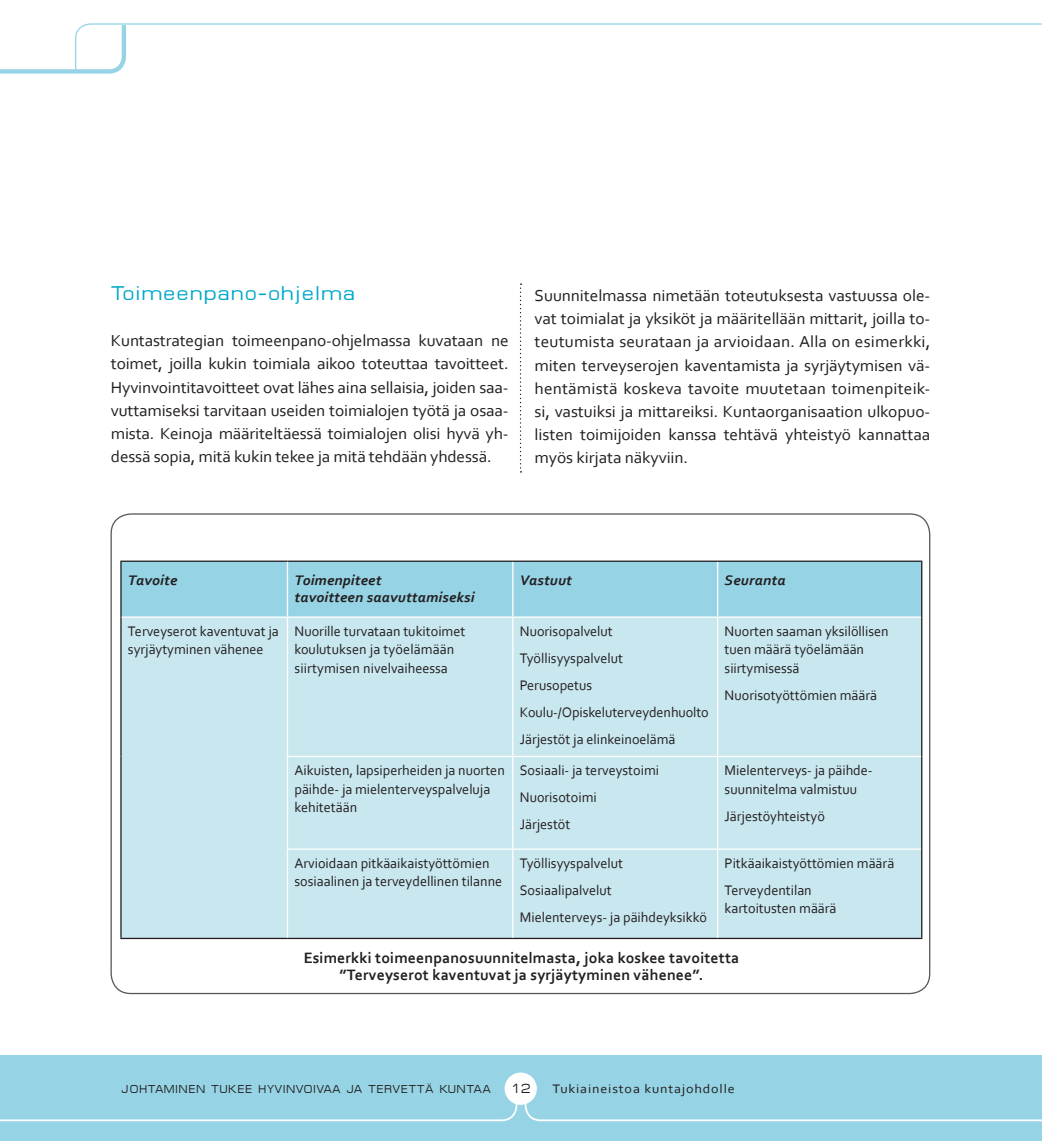
<style>
.page{position:relative;width:1042px;height:1141px;background:#fff}
.page>*{position:absolute;margin:0;border:0;box-sizing:border-box;transform-origin:0 0}
.t1{font:19.6px "Minima S Si";letter-spacing:.05em;color:#00a8cb;scale:1.13 1}
.t2{font:16.62px/23.1px "Corbel";letter-spacing:-.01em;color:#231f20;text-align:justify;scale:1.04 1}
.t3{font:700 15.75px/17.5px "Corbel";letter-spacing:.01em;color:#231f20;text-align:center}
.t4{font:14.53px/18.4px "Corbel";color:#231f20}
.t5{font:italic 700 14.53px/16.6px "Corbel";letter-spacing:.01em;color:#231f20;scale:1.06 1}
.t6{font:13.12px "Minima S Si";color:#231f20;scale:1.1 1}
.t7{font:12.95px "Corbel";letter-spacing:.06em;color:#231f20;scale:1.09 1}
.t8{font:11.38px "Minima S Si";letter-spacing:.04em;color:#231f20;scale:1.1 1}
</style>
<div class="page">
<div style="left:1px;top:1055px;width:1041px;height:85px;background:#96d4e5"></div>
<div style="left:504px;top:1072px;width:33px;height:33px;background:#fff;border-radius:50%"></div>
<svg style="left:1px;top:1072px;width:517px;height:50px"></svg>
<svg style="left:1px;top:23px;width:1041px;height:51px"></svg>
<svg style="left:524px;top:1072px;width:518px;height:50px"></svg>
<svg style="left:520px;top:284px;width:1px;height:189px"></svg>
<div style="left:122px;top:562px;width:799px;height:54px;background:#96d4e5"></div>
<div style="left:122px;top:618px;width:799px;height:320px;background:#c9e7ef"></div>
<hr style="left:120px;top:561px;width:167px;height:1px;background:#231f20">
<hr style="left:120px;top:562px;width:2px;height:55px;background:#231f20">
<hr style="left:287px;top:561px;width:635px;height:1px;background:#231f20">
<hr style="left:120px;top:617px;width:2px;height:139px;background:#231f20">
<hr style="left:120px;top:756px;width:2px;height:93px;background:#231f20">
<hr style="left:120px;top:849px;width:2px;height:89px;background:#231f20">
<hr style="left:120px;top:938px;width:802px;height:1px;background:#231f20">
<hr style="left:287px;top:562px;width:1px;height:54px;background:#fff">
<hr style="left:512px;top:562px;width:1px;height:54px;background:#fff">
<hr style="left:717px;top:562px;width:1px;height:54px;background:#fff">
<hr style="left:287px;top:618px;width:1px;height:138px;background:#fff">
<hr style="left:512px;top:618px;width:1px;height:138px;background:#fff">
<hr style="left:717px;top:618px;width:1px;height:138px;background:#fff">
<hr style="left:287px;top:756px;width:226px;height:1px;background:#fff">
<hr style="left:287px;top:757px;width:1px;height:91px;background:#fff">
<hr style="left:513px;top:756px;width:204px;height:1px;background:#fff">
<hr style="left:512px;top:757px;width:1px;height:91px;background:#fff">
<hr style="left:717px;top:756px;width:204px;height:1px;background:#fff">
<hr style="left:717px;top:757px;width:1px;height:91px;background:#fff">
<hr style="left:287px;top:848px;width:226px;height:2px;background:#fff">
<hr style="left:287px;top:850px;width:1px;height:88px;background:#fff">
<hr style="left:513px;top:848px;width:204px;height:2px;background:#fff">
<hr style="left:512px;top:850px;width:1px;height:88px;background:#fff">
<hr style="left:717px;top:848px;width:204px;height:2px;background:#fff">
<hr style="left:717px;top:850px;width:1px;height:88px;background:#fff">
<hr style="left:921px;top:562px;width:1px;height:55px;background:#231f20">
<hr style="left:921px;top:617px;width:1px;height:139px;background:#231f20">
<hr style="left:921px;top:756px;width:1px;height:93px;background:#231f20">
<hr style="left:921px;top:849px;width:1px;height:89px;background:#231f20">
<p class="t1" style="left:111px;top:286px;width:218px">Toimeenpano-ohjelma</p>
<p class="t2" style="left:111px;top:329px;width:384px">Kuntastrategian toimeenpano-ohjelmassa kuvataan ne toimet, joilla kukin toimiala aikoo toteuttaa tavoitteet.<br>Hyvinvointitavoitteet ovat lähes aina sellaisia, joiden saa&shy;vuttamiseksi tarvitaan useiden toimialojen työtä ja osaa&shy;mista. Keinoja määriteltäessä toimialojen olisi hyvä yh&shy;dessä sopia, mitä kukin tekee ja mitä tehdään yhdessä.</p>
<p class="t2" style="left:535px;top:284px;width:382px">Suunnitelmassa nimetään toteutuksesta vastuussa ole&shy;vat toimialat ja yksiköt ja määritellään mittarit, joilla to&shy;teutumista seurataan ja arvioidaan. Alla on esimerkki, miten terveyserojen kaventamista ja syrjäytymisen vä&shy;hentämistä koskeva tavoite muutetaan toimenpiteik&shy;si, vastuiksi ja mittareiksi. Kuntaorganisaation ulkopuo&shy;listen toimijoiden kanssa tehtävä yhteistyö kannattaa myös kirjata näkyviin.</p>
<p class="t5" style="left:128px;top:572px;width:48px">Tavoite</p>
<p class="t5" style="left:294px;top:572px;width:171px">Toimenpiteet<br>tavoitteen saavuttamiseksi</p>
<p class="t5" style="left:520px;top:572px;width:51px">Vastuut</p>
<p class="t5" style="left:724px;top:572px;width:59px">Seuranta</p>
<p class="t4" style="left:128px;top:622px;width:152px">Terveyserot kaventuvat ja syrjäytyminen vähenee</p>
<p class="t4" style="left:294px;top:622px;width:172px">Nuorille turvataan tukitoimet koulutuksen ja työelämään siirtymisen nivelvaiheessa</p>
<p class="t4" style="left:520px;top:617px;width:190px;line-height:27.1px">Nuorisopalvelut<br>Työllisyyspalvelut<br>Perusopetus<br>Koulu-/Opiskeluterveydenhuolto<br>Järjestöt ja elinkeinoelämä</p>
<p class="t4" style="left:724px;top:622px;width:166px">Nuorten saaman yksilöllisen tuen määrä työelämään siirtymisessä</p>
<p class="t4" style="left:724px;top:686px;width:154px">Nuorisotyöttömien määrä</p>
<p class="t4" style="left:294px;top:761px;width:212px">Aikuisten, lapsiperheiden ja nuorten päihde- ja mielen terveyspalveluja kehitetään</p>
<p class="t4" style="left:520px;top:757px;width:141px;line-height:27.1px">Sosiaali- ja terveystoimi<br>Nuorisotoimi<br>Järjestöt</p>
<p class="t4" style="left:724px;top:761px;width:150px">Mielenterveys- ja päihde&shy;suunnitelma valmistuu</p>
<p class="t4" style="left:724px;top:807px;width:102px">Järjestöyhteistyö</p>
<p class="t4" style="left:294px;top:854px;width:209px">Arvioidaan pitkäaikaistyöttö mien sosiaalinen ja terveydel linen tilanne</p>
<p class="t4" style="left:520px;top:849px;width:189px;line-height:27.1px">Työllisyyspalvelut<br>Sosiaalipalvelut<br>Mielenterveys- ja päihdeyksikkö</p>
<p class="t4" style="left:724px;top:849px;width:171px;line-height:27.1px">Pitkäaikaistyöttömien määrä<br>Terveydentilan</p>
<p class="t4" style="left:724px;top:899px;width:113px">kartoitusten määrä</p>
<p class="t3" style="left:304px;top:948px;width:437px">Esimerkki toimeenpanosuunnitelmasta, joka koskee tavoitetta ”Terveyserot kaventuvat ja syrjäytyminen vähenee”.</p>
<p class="t8" style="left:121px;top:1085px;width:338px">JOHTAMINEN TUKEE HYVINVOIVAA JA TERVETTÄ KUNTAA</p>
<p class="t6" style="left:511px;top:1084px;width:19px">12</p>
<p class="t7" style="left:552px;top:1081px;width:169px">Tukiaineistoa kuntajohdolle</p>
</div>
